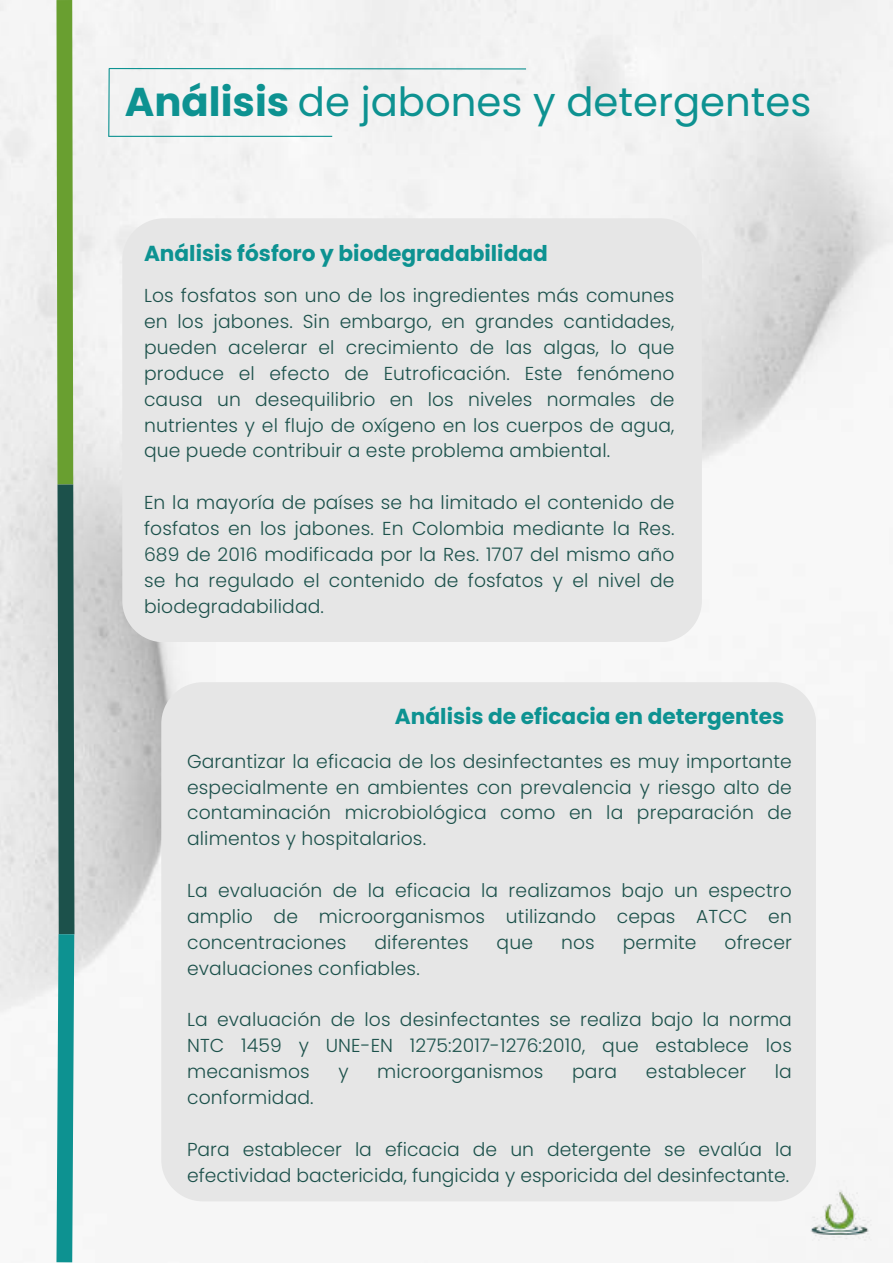
<style>
.page{position:relative;width:893px;height:1264px;background:#fff}
.page>*{position:absolute;margin:0;border:0;box-sizing:border-box;transform-origin:0 0}
.t1{font:40.2px "Poppins";color:#0d9291}
.t2{font:700 21.6px "Poppins";color:#0d9291}
.t3{font:300 18.75px/25.8px "Poppins";letter-spacing:.01em;color:#1c514b;text-align:justify}
.s1{font-weight:700}
</style>
<div class="page">
<hr style="left:109px;top:68px;width:417px;height:1px;background:#0d9291">
<hr style="left:108px;top:69px;width:2px;height:67px;background:#0d9291">
<hr style="left:108px;top:136px;width:224px;height:1px;background:#0d9291">
<svg style="left:48px;top:0;width:34px;height:1262px"></svg>
<img style="left:786px;top:1156px;width:106px;height:105px">
<div style="left:122px;top:218px;width:579px;height:424px;background:#e6e6e6;border-radius:42px"></div>
<div style="left:161px;top:682px;width:655px;height:519px;background:#e6e6e6;border-radius:42px"></div>
<h1 class="t1" style="left:125px;top:73px;width:688px"><span class="s1">Análisis</span> de jabones y detergentes</h1>
<p class="t2" style="left:144px;top:238px;width:405px">Análisis fósforo y biodegradabilidad</p>
<p class="t3" style="left:144px;top:283px;width:532px">Los fosfatos son uno de los ingredientes más comunes en los jabones. Sin embargo, en grandes cantidades, pueden acelerar el crecimiento de las algas, lo que produce el efecto de Eutroficación. Este fenómeno causa un desequilibrio en los niveles normales de nutrientes y el flujo de oxígeno en los cuerpos de agua, que puede contribuir a este problema ambiental.</p>
<p class="t3" style="left:144px;top:489px;width:532px">En la mayoría de países se ha limitado el contenido de fosfatos en los jabones. En Colombia mediante la Res.<br>689 de 2016 modificada por la Res. 1707 del mismo año se ha regulado el contenido de fosfatos y el nivel de biodegradabilidad.</p>
<p class="t2" style="left:395px;top:701px;width:390px">Análisis de eficacia en detergentes</p>
<p class="t3" style="left:187px;top:748px;width:606px">Garantizar la eficacia de los desinfectantes es muy importante especialmente en ambientes con prevalencia y riesgo alto de contaminación microbiológica como en la preparación de alimentos y hospitalarios.</p>
<p class="t3" style="left:187px;top:877px;width:606px">La evaluación de la eficacia la realizamos bajo un espectro amplio de microorganismos utilizando cepas ATCC en concentraciones</p>
<p class="t3" style="left:374px;top:929px;width:96px">diferentes</p>
<p class="t3" style="left:496px;top:929px;width:38px">que</p>
<p class="t3" style="left:561px;top:929px;width:35px">nos</p>
<p class="t3" style="left:622px;top:929px;width:75px">permite</p>
<p class="t3" style="left:724px;top:929px;width:69px">ofrecer</p>
<p class="t3" style="left:187px;top:955px;width:234px">evaluaciones confiables.</p>
<p class="t3" style="left:187px;top:1006px;width:606px">La evaluación de los desinfectantes se realiza bajo la norma NTC 1459 y UNE-EN 1275:2017-1276:2010, que establece los mecanismos</p>
<p class="t3" style="left:338px;top:1058px;width:12px">y</p>
<p class="t3" style="left:377px;top:1058px;width:168px">microorganismos</p>
<p class="t3" style="left:572px;top:1058px;width:47px">para</p>
<p class="t3" style="left:645px;top:1058px;width:102px">establecer</p>
<p class="t3" style="left:774px;top:1058px;width:19px">la</p>
<p class="t3" style="left:187px;top:1084px;width:128px">conformidad.</p>
<p class="t3" style="left:187px;top:1136px;width:606px">Para establecer la eficacia de un detergente se evalúa la efectividad bactericida, fungicida y esporicida del desinfectante.</p>
</div>
